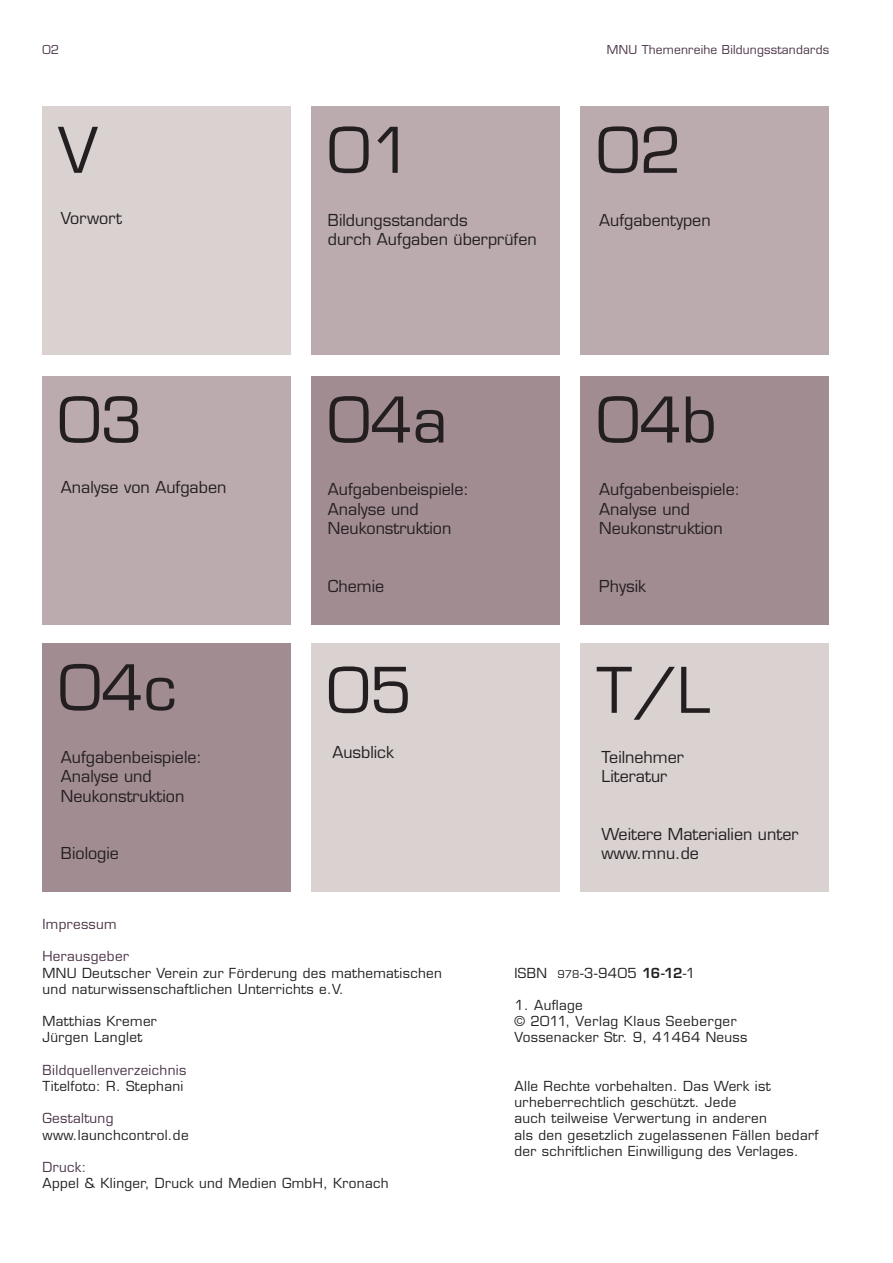
<style>
.page{position:relative;width:893px;height:1263px;background:#fff}
.page>*{position:absolute;margin:0;border:0;box-sizing:border-box;transform-origin:0 0}
.t1{font:61.35px "Eurostile";color:#231f20}
.t2{font:16.05px/19.4px "Eurostile";color:#231f20}
.t3{font:13.5px/16.2px "Eurostile";letter-spacing:.025em;color:#231f20}
.t4{font:13.5px "Eurostile";letter-spacing:.025em;color:#4b3448}
.t5{font:12px "Eurostile";letter-spacing:.015em;color:#4b3448}
.s1{font-size:10.5px}
.s2{font-weight:600}
</style>
<div class="page">
<div style="left:312px;top:644px;width:248px;height:248px;background:#dad1d1"></div>
<div style="left:581px;top:644px;width:248px;height:248px;background:#dad1d1"></div>
<div style="left:43px;top:376px;width:248px;height:248px;background:#bbabaf"></div>
<div style="left:312px;top:376px;width:248px;height:248px;background:#a18c92"></div>
<div style="left:581px;top:376px;width:248px;height:248px;background:#a18c92"></div>
<div style="left:43px;top:644px;width:248px;height:248px;background:#a18c92"></div>
<div style="left:43px;top:106px;width:248px;height:249px;background:#dad1d1"></div>
<div style="left:312px;top:106px;width:248px;height:249px;background:#bbabaf"></div>
<div style="left:581px;top:106px;width:248px;height:249px;background:#bbabaf"></div>
<p class="t5" style="left:43px;top:42px;width:18px">02</p>
<p class="t5" style="left:607px;top:42px;width:224px">MNU Themenreihe Bildungsstandards</p>
<h1 class="t1" style="left:58px;top:113px;width:41px">V</h1>
<h1 class="t1" style="left:328px;top:113px;width:86px">01</h1>
<h1 class="t1" style="left:597px;top:113px;width:86px">02</h1>
<p class="t2" style="left:61px;top:208px;width:63px">Vorwort</p>
<p class="t2" style="left:599px;top:210px;width:113px">Aufgabentypen</p>
<p class="t2" style="left:328px;top:210px;width:210px">Bildungsstandards<br>durch Aufgaben überprüfen</p>
<h1 class="t1" style="left:58px;top:383px;width:86px">03</h1>
<h1 class="t1" style="left:328px;top:383px;width:121px">04a</h1>
<p class="t2" style="left:328px;top:480px;width:143px">Aufgabenbeispiele:<br>Analyse und<br>Neukonstruktion</p>
<p class="t2" style="left:61px;top:478px;width:167px">Analyse von Aufgaben</p>
<h1 class="t1" style="left:59px;top:651px;width:120px">04c</h1>
<p class="t2" style="left:61px;top:747px;width:143px">Aufgabenbeispiele:<br>Analyse und<br>Neukonstruktion</p>
<p class="t2" style="left:61px;top:844px;width:60px">Biologie</p>
<p class="t2" style="left:328px;top:576px;width:58px">Chemie</p>
<h1 class="t1" style="left:327px;top:653px;width:86px">05</h1>
<p class="t2" style="left:332px;top:743px;width:63px">Ausblick</p>
<p class="t4" style="left:43px;top:916px;width:76px">Impressum</p>
<p class="t4" style="left:43px;top:948px;width:88px">Herausgeber</p>
<p class="t3" style="left:43px;top:964px;width:401px">MNU Deutscher Verein zur Förderung des mathematischen und naturwissenschaftlichen Unterrichts e.V.</p>
<p class="t3" style="left:43px;top:1013px;width:116px">Matthias Kremer<br>Jürgen Langlet</p>
<p class="t4" style="left:43px;top:1062px;width:145px">Bildquellenverzeichnis</p>
<p class="t3" style="left:43px;top:1078px;width:142px">Titelfoto: R. Stephani</p>
<p class="t4" style="left:43px;top:1110px;width:73px">Gestaltung</p>
<p class="t3" style="left:43px;top:1126px;width:148px">www.launchcontrol.de</p>
<p class="t4" style="left:43px;top:1159px;width:45px">Druck:</p>
<p class="t3" style="left:43px;top:1175px;width:348px">Appel &amp; Klinger, Druck und Medien GmbH, Kronach</p>
<h1 class="t1" style="left:597px;top:383px;width:121px">04b</h1>
<p class="t2" style="left:599px;top:480px;width:143px">Aufgabenbeispiele:<br>Analyse und<br>Neukonstruktion</p>
<p class="t2" style="left:599px;top:576px;width:48px">Physik</p>
<h1 class="t1" style="left:596px;top:653px;width:116px">T/L</h1>
<p class="t2" style="left:601px;top:747px;width:84px">Teilnehmer<br>Literatur</p>
<p class="t2" style="left:601px;top:825px;width:199px">Weitere Materialien unter www.mnu.de</p>
<p class="t3" style="left:514px;top:964px;width:182px">ISBN <span class="s1">978</span>-3-9405 <span class="s2">16-12</span>-1</p>
<p class="t3" style="left:514px;top:997px;width:234px">1. Auflage<br>© 2011, Verlag Klaus Seeberger<br>Vossenacker Str. 9, 41464 Neuss</p>
<p class="t3" style="left:514px;top:1078px;width:306px">Alle Rechte vorbehalten. Das Werk ist urheberrechtlich geschützt. Jede<br>auch teilweise Verwertung in anderen<br>als den gesetzlich zugelassenen Fällen bedarf der schriftlichen Einwilligung des Verlages.</p>
</div>
